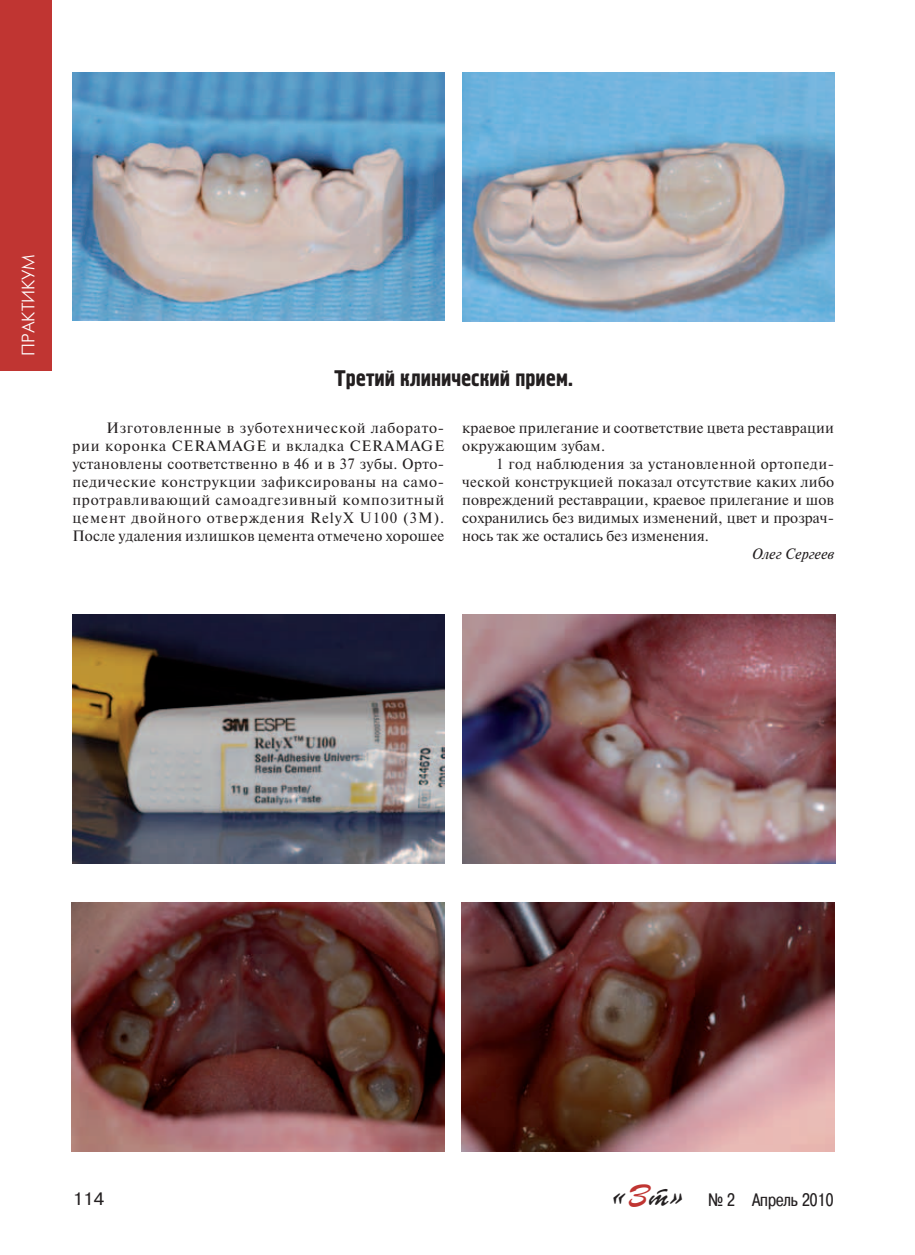
<style>
.page{position:relative;width:915px;height:1255px;background:#fff}
.page>*{position:absolute;margin:0;border:0;box-sizing:border-box;transform-origin:0 0}
.t1{font:22.5px "Hermes C";color:#231f20}
.t2{font:18px "Pragmatica Cond C";color:#231f20}
.t3{font:18px "Futuris C";color:#fff}
.t4{font:18px "Pragmatica C";color:#231f20}
.t5{font:15px/18px "Newton C";letter-spacing:.015em;color:#231f20;text-align:justify}
.t6{font:italic 15px "Newton C";color:#231f20}
.s1{font-family:"Parsek C";font-size:30px}
.s2{font-family:"Parsek C";font-size:30px;color:#c03532}
</style>
<div class="page">
<div style="left:0;top:0;width:51px;height:370px;background:#c03532"></div>
<img style="left:73px;top:72px;width:371px;height:249px">
<img style="left:462px;top:72px;width:371px;height:249px">
<img style="left:72px;top:614px;width:372px;height:249px">
<img style="left:463px;top:614px;width:372px;height:249px">
<img style="left:72px;top:902px;width:372px;height:249px">
<img style="left:461px;top:902px;width:373px;height:249px">
<p class="t3" style="left:19px;top:356px;width:103px;rotate:-90deg">практикум</p>
<h1 class="t1" style="left:334px;top:366px;width:240px">Третий клинический прием.</h1>
<p class="t5" style="left:72px;top:418px;width:373px;text-indent:34px">Изготовленные в зуботехнической лаборато&shy;рии коронка CERAMAGE и вкладка CERAMAGE установлены соответственно в 46 и в 37 зубы. Орто&shy;педические конструкции зафиксированы на само&shy;протравливающий самоадгезивный композитный цемент двойного отверждения RelyX U100 (3M).<br>После удаления излишков цемента отмечено хорошее</p>
<p class="t5" style="left:462px;top:418px;width:373px">краевое прилегание и соответствие цвета реставрации окружающим зубам.</p>
<p class="t5" style="left:462px;top:454px;width:373px;text-indent:34px">1 год наблюдения за установленной ортопеди&shy;ческой конструкцией показал отсутствие каких либо повреждений реставрации, краевое прилегание и шов сохранились без видимых изменений, цвет и прозрач&shy;нось так же остались без изменения.</p>
<p class="t6" style="left:750px;top:545px;width:84px">Олег Сергеев</p>
<p class="t4" style="left:73px;top:1188px;width:33px">114</p>
<p class="t2" style="left:611px;top:1189px;width:223px"><span class="s1">«</span><span class="s2">З</span><span class="s1">т»</span> № 2 Апрель 2010</p>
</div>
